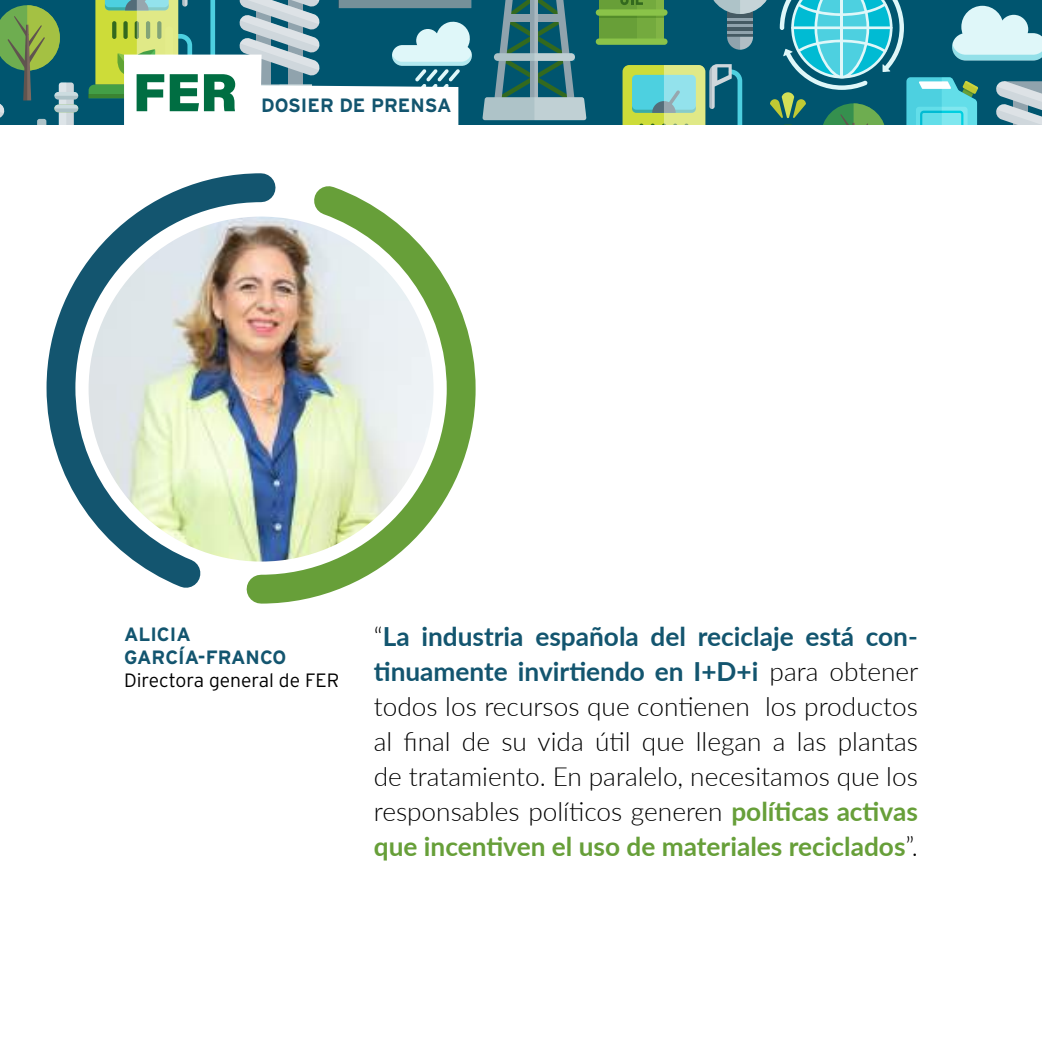
<style>
.page{position:relative;width:1042px;height:1042px;background:#fff}
.page>*{position:absolute;margin:0;border:0;box-sizing:border-box;transform-origin:0 0}
.t1{font:300 26.25px/35px "Lato";color:#000;text-align:justify}
.t2{font:700 19.25px/23.1px "Interstate";color:#13556f}
.t3{font:300 19.25px "Interstate";color:#000}
.s1{font-weight:700;color:#13556f}
.s2{font-weight:700;color:#679f39}
</style>
<div class="page">
<div style="left:0;top:0;width:1042px;height:124px;background:#00556f"></div>
<svg style="left:482px;top:0;width:104px;height:120px"></svg>
<div style="left:599px;top:0;width:65px;height:41px;background:#689f38"></div>
<div style="left:599px;top:12px;width:65px;height:6px;background:#548c2a"></div>
<div style="left:596px;top:9px;width:71px;height:7px;background:#8ac349;border-radius:3px"></div>
<div style="left:596px;top:38px;width:71px;height:7px;background:#8ac349;border-radius:3px"></div>
<svg style="left:620px;top:0;width:422px;height:125px"></svg>
<svg style="left:0;top:5px;width:78px;height:119px"></svg>
<svg style="left:46px;top:175px;width:186px;height:413px"></svg>
<img style="left:232px;top:173px;width:244px;height:431px">
<svg style="left:89px;top:0;width:383px;height:125px"></svg>
<p class="t2" style="left:261px;top:93px;width:192px">DOSIER DE PRENSA</p>
<p class="t2" style="left:124px;top:622px;width:164px">ALICIA<br>GARCÍA-FRANCO</p>
<p class="t3" style="left:124px;top:669px;width:217px">Directora general de FER</p>
<p class="t1" style="left:374px;top:618px;width:546px">“<span class="s1">La industria española del reciclaje está con&shy;tinuamente invirtiendo en I+D+i</span> para obtener todos los recursos que contienen los productos al final de su vida útil que llegan a las plantas de tratamiento. En paralelo, necesitamos que los responsables políticos generen <span class="s2">políticas activas que incentiven el uso de materiales reciclados</span>”.</p>
</div>
